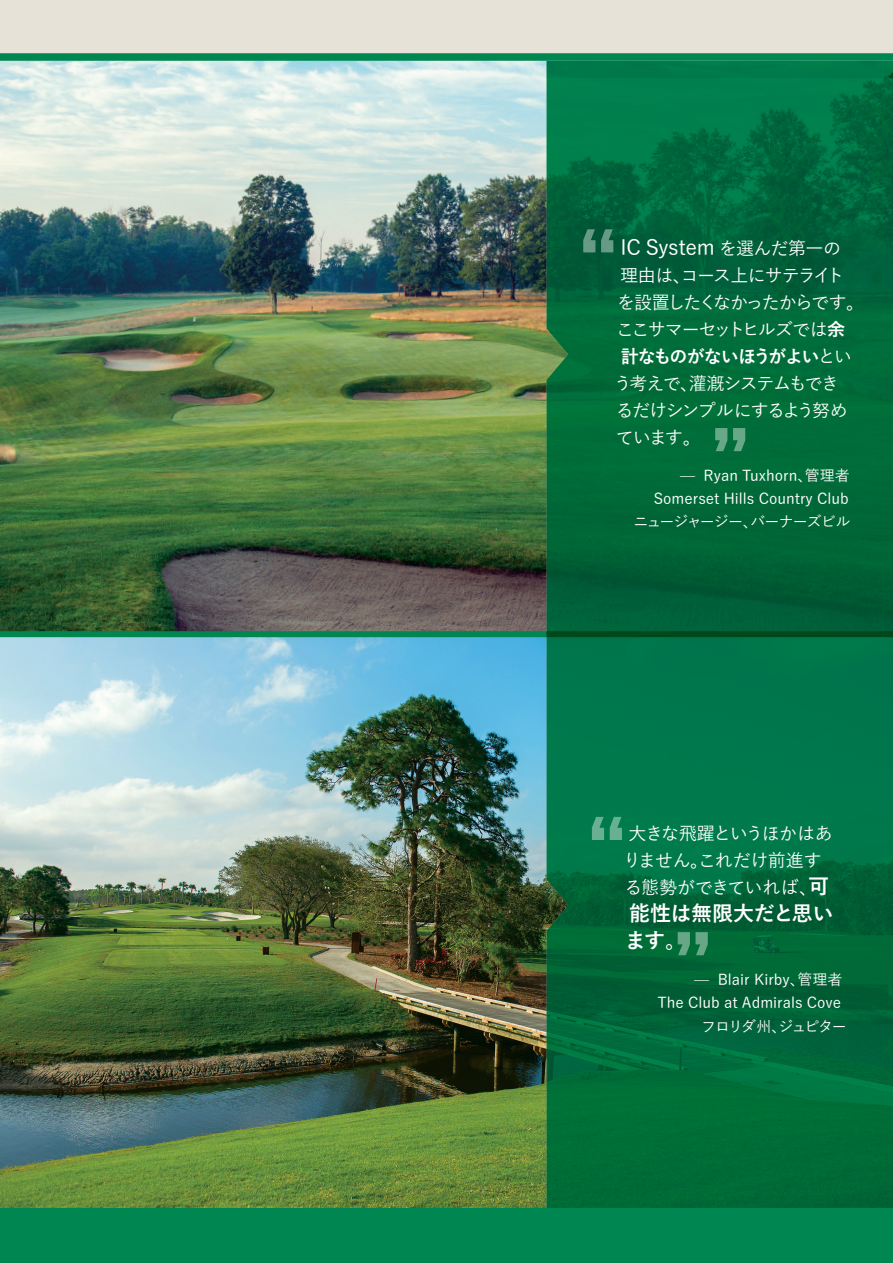
<style>
.page{position:relative;width:893px;height:1263px;background:#fff}
.page>*{position:absolute;margin:0;border:0;box-sizing:border-box;transform-origin:0 0}
.Body_10pt{font:500 21px "Yu Gothic";letter-spacing:-.02em;color:#fff}
.Body_10pt-2{font:700 21px/27px "Yu Gothic";letter-spacing:-.015em;color:#fff}
.Body_10pt-3{font:500 18px "Yu Gothic";letter-spacing:-.07em;color:#fff}
.Body_10pt-4{font:500 18px/27px "Yu Gothic";letter-spacing:-.03em;color:#fff}
.Body_10pt-5{font:500 18px "Yu Gothic";letter-spacing:-.1em;color:#fff}
.Body_10pt-6{font:700 18px "Yu Gothic";letter-spacing:-.08em;color:#fff}
.Body_10pt-7{font:500 18px "Yu Gothic";letter-spacing:-.09em;color:#fff}
.Body_10pt-8{font:500 15px/23.2px "Yu Gothic";color:#fff;text-align:right}
.Body_10pt-9{font:500 15px "Yu Gothic";letter-spacing:-.11em;color:#fff}
.s1{font-size:18px}
.s2{font-weight:700}
.s3{font-weight:500}
.s4{font-weight:700;font-size:21px}
</style>
<div class="page">
<img style="left:0;top:61px;width:546px;height:1148px">
<div style="left:0;top:0;width:893px;height:57px;background:#e6e2d7"></div>
<hr style="left:0;top:60px;width:1px;height:700px;background:#f5f3ef">
<img style="left:0;top:503px;width:1px;height:239px">
<div style="left:0;top:631px;width:893px;height:6px;background:#008751"></div>
<svg style="left:546px;top:61px;width:347px;height:573px;background:#00693b"></svg>
<svg style="left:546px;top:634px;width:347px;height:575px;background:#006e40"></svg>
<div style="left:0;top:1209px;width:893px;height:54px;background:#008751"></div>
<svg style="left:715px;top:428px;width:30px;height:23px"></svg>
<svg style="left:583px;top:229px;width:30px;height:23px"></svg>
<svg style="left:678px;top:932px;width:30px;height:23px"></svg>
<svg style="left:603px;top:952px;width:30px;height:23px"></svg>
<svg style="left:592px;top:817px;width:30px;height:23px"></svg>
<div style="left:0;top:53px;width:893px;height:8px;background:#008751"></div>
<p class="Body_10pt" style="left:620px;top:228px;width:222px">IC System <span class="s1">を選んだ第一の</span></p>
<p class="Body_10pt-3" style="left:620px;top:259px;width:226px">理由は、コース上にサテライト</p>
<p class="Body_10pt-5" style="left:617px;top:286px;width:249px">を設置したくなかったからです。</p>
<p class="Body_10pt-3" style="left:616px;top:313px;width:230px">ここサマーセットヒルズでは<span class="s2">余</span></p>
<p class="Body_10pt-6" style="left:621px;top:346px;width:232px">計なものがないほうがよい<span class="s3">とい</span></p>
<p class="Body_10pt-3" style="left:614px;top:367px;width:227px">う考えで、灌漑システムもでき</p>
<p class="Body_10pt-7" style="left:616px;top:394px;width:233px">るだけシンプルにするよう努め</p>
<p class="Body_10pt-3" style="left:616px;top:421px;width:86px">ています。</p>
<p class="Body_10pt-8" style="left:633px;top:462px;width:219px">— Ryan Tuxhorn、管理者<br>Somerset Hills Country Club<br>ニュージャージー、バーナーズビル</p>
<p class="Body_10pt-4" style="left:623px;top:818px;width:211px">大きな飛躍というほかはありません。これだけ前進する態勢ができていれば、<span class="s4">可</span></p>
<p class="Body_10pt-2" style="left:625px;top:900px;width:210px">能性は無限大だと思います<span class="s3">。</span></p>
<p class="Body_10pt-8" style="left:694px;top:966px;width:150px">— Blair Kirby、管理者</p>
<p class="Body_10pt-8" style="left:657px;top:989px;width:185px">The Club at Admirals Cove</p>
<p class="Body_10pt-9" style="left:701px;top:1012px;width:147px">フロリダ州、ジュピター</p>
</div>
